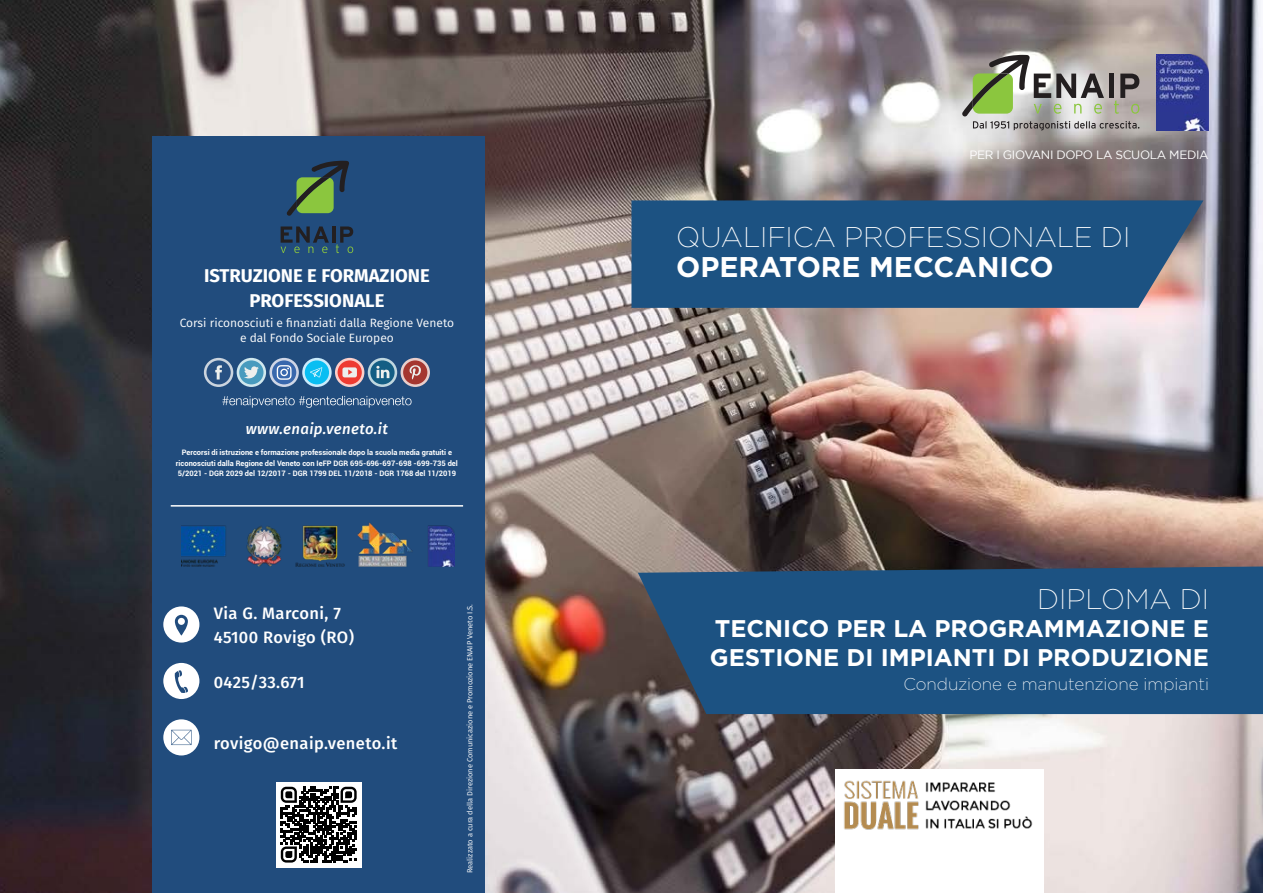
<style>
.page{position:relative;width:1263px;height:893px;background:#fff}
.page>*{position:absolute;margin:0;border:0;box-sizing:border-box;transform-origin:0 0}
.t1{font:200 28.5px/30px "Gotham";color:#fff}
.t2{font:200 28.35px "Gotham";color:#fff}
.t3{font:700 24.15px/28.3px "Gotham";color:#fff}
.t4{font:700 18.45px/24.5px "Fira Sans";color:#fff;text-align:center}
.t5{font:200 16.95px "Gotham";color:#fff}
.t6{font:500 16.5px "Fira Sans";letter-spacing:.025em;color:#fff}
.t7{font:italic 500 15px "Fira Sans";letter-spacing:.025em;color:#fff}
.t8{font:12px "Fira Sans";color:#fff}
.t9{font:12px "Gotham";letter-spacing:-.03em;color:#fff}
.t10{font:700 7.5px/10.5px "Roboto";color:#fff;text-align:center}
.t11{font:7.5px "Fira Sans";color:#fff}
.s1{font-weight:700}
</style>
<div class="page">
<img style="left:0;top:0;width:1263px;height:893px">
<div style="left:836px;top:770px;width:208px;height:123px;background:#fff"></div>
<div style="left:152px;top:137px;width:333px;height:756px;background:#214c7d"></div>
<svg style="left:962px;top:55px;width:177px;height:75px;background:#a5a898"></svg>
<img style="left:1157px;top:54px;width:52px;height:76px">
<div style="left:163px;top:663px;width:36px;height:36px;background:#fff;border-radius:50%"></div>
<div style="left:163px;top:719px;width:36px;height:36px;background:#fff;border-radius:50%"></div>
<div style="left:163px;top:606px;width:36px;height:37px;background:#fff;border-radius:50%"></div>
<svg style="left:175px;top:615px;width:13px;height:21px"></svg>
<svg style="left:175px;top:670px;width:13px;height:23px"></svg>
<svg style="left:171px;top:730px;width:21px;height:15px"></svg>
<hr style="left:332px;top:226px;width:4px;height:17px;background:#231f20">
<svg style="left:281px;top:226px;width:48px;height:27px"></svg>
<svg style="left:336px;top:226px;width:17px;height:27px"></svg>
<svg style="left:286px;top:161px;width:63px;height:55px"></svg>
<img style="left:844px;top:780px;width:189px;height:50px">
<hr style="left:171px;top:505px;width:292px;height:2px;background:#fff">
<svg style="left:222px;top:396px;width:190px;height:12px"></svg>
<svg style="left:269px;top:358px;width:30px;height:29px"></svg>
<div style="left:272px;top:360px;width:24px;height:24px;background:#3968ad;border-radius:50%"></div>
<svg style="left:277px;top:365px;width:15px;height:15px"></svg>
<svg style="left:204px;top:358px;width:29px;height:29px"></svg>
<div style="left:206px;top:360px;width:25px;height:24px;background:#285183;border-radius:50%"></div>
<svg style="left:215px;top:365px;width:7px;height:14px"></svg>
<svg style="left:237px;top:358px;width:29px;height:29px"></svg>
<div style="left:239px;top:360px;width:24px;height:24px;background:#489bbe;border-radius:50%"></div>
<svg style="left:244px;top:366px;width:15px;height:12px"></svg>
<svg style="left:302px;top:358px;width:30px;height:29px"></svg>
<div style="left:305px;top:360px;width:24px;height:24px;background:#09bef2;border-radius:50%"></div>
<svg style="left:310px;top:367px;width:12px;height:10px"></svg>
<svg style="left:335px;top:358px;width:29px;height:29px"></svg>
<div style="left:338px;top:360px;width:24px;height:24px;background:#ee3b32;border-radius:50%"></div>
<svg style="left:342px;top:367px;width:15px;height:10px"></svg>
<svg style="left:368px;top:358px;width:29px;height:29px"></svg>
<svg style="left:370px;top:360px;width:25px;height:24px"></svg>
<svg style="left:376px;top:366px;width:13px;height:12px"></svg>
<svg style="left:400px;top:358px;width:30px;height:29px"></svg>
<div style="left:403px;top:360px;width:24px;height:24px;background:#a53730;border-radius:50%"></div>
<svg style="left:409px;top:365px;width:12px;height:15px"></svg>
<svg style="left:638px;top:566px;width:625px;height:148px;background:#21527e"></svg>
<svg style="left:631px;top:200px;width:572px;height:108px;background:#265783"></svg>
<div style="left:276px;top:782px;width:85px;height:85px;background:#fff"></div>
<svg style="left:281px;top:787px;width:76px;height:76px"></svg>
<img style="left:181px;top:523px;width:273px;height:43px">
<p class="t4" style="left:204px;top:262px;width:227px">ISTRUZIONE E FORMAZIONE<br>PROFESSIONALE</p>
<p class="t8" style="left:180px;top:314px;width:276px">Corsi riconosciuti e finanziati dalla Regione Veneto</p>
<p class="t8" style="left:240px;top:328px;width:155px">e dal Fondo Sociale Europeo</p>
<p class="t7" style="left:246px;top:417px;width:143px">www.enaip.veneto.it</p>
<p class="t10" style="left:176px;top:447px;width:283px">Percorsi di istruzione e formazione professionale dopo la scuola media gratuiti e riconosciuti dalla Regione del Veneto con IeFP DGR 695-696-697-698 -699-735 del<br>5/2021 - DGR 2029 del 12/2017 - DGR 1799 DEL 11/2018 - DGR 1768 del 11/2019</p>
<p class="t6" style="left:214px;top:600px;width:129px">Via G. Marconi, 7</p>
<p class="t6" style="left:214px;top:624px;width:142px">45100 Rovigo (RO)</p>
<p class="t6" style="left:214px;top:669px;width:93px">0425/33.671</p>
<p class="t6" style="left:214px;top:730px;width:185px">rovigo@enaip.veneto.it</p>
<p class="t11" style="left:464px;top:873px;width:271px;rotate:-90deg">Realizzato a cura della Direzione Comunicazione e Promozione ENAIP Veneto I.S.</p>
<p class="t9" style="left:969px;top:148px;width:241px">PER I GIOVANI DOPO LA SCUOLA MEDIA</p>
<p class="t1" style="left:676px;top:221px;width:456px">QUALIFICA PROFESSIONALE DI<br><span class="s1">OPERATORE MECCANICO</span></p>
<p class="t2" style="left:1037px;top:584px;width:173px">DIPLOMA DI</p>
<p class="t3" style="left:710px;top:614px;width:501px">TECNICO PER LA PROGRAMMAZIONE E<br>GESTIONE DI IMPIANTI DI PRODUZIONE</p>
<p class="t5" style="left:903px;top:674px;width:307px">Conduzione e manutenzione impianti</p>
</div>
